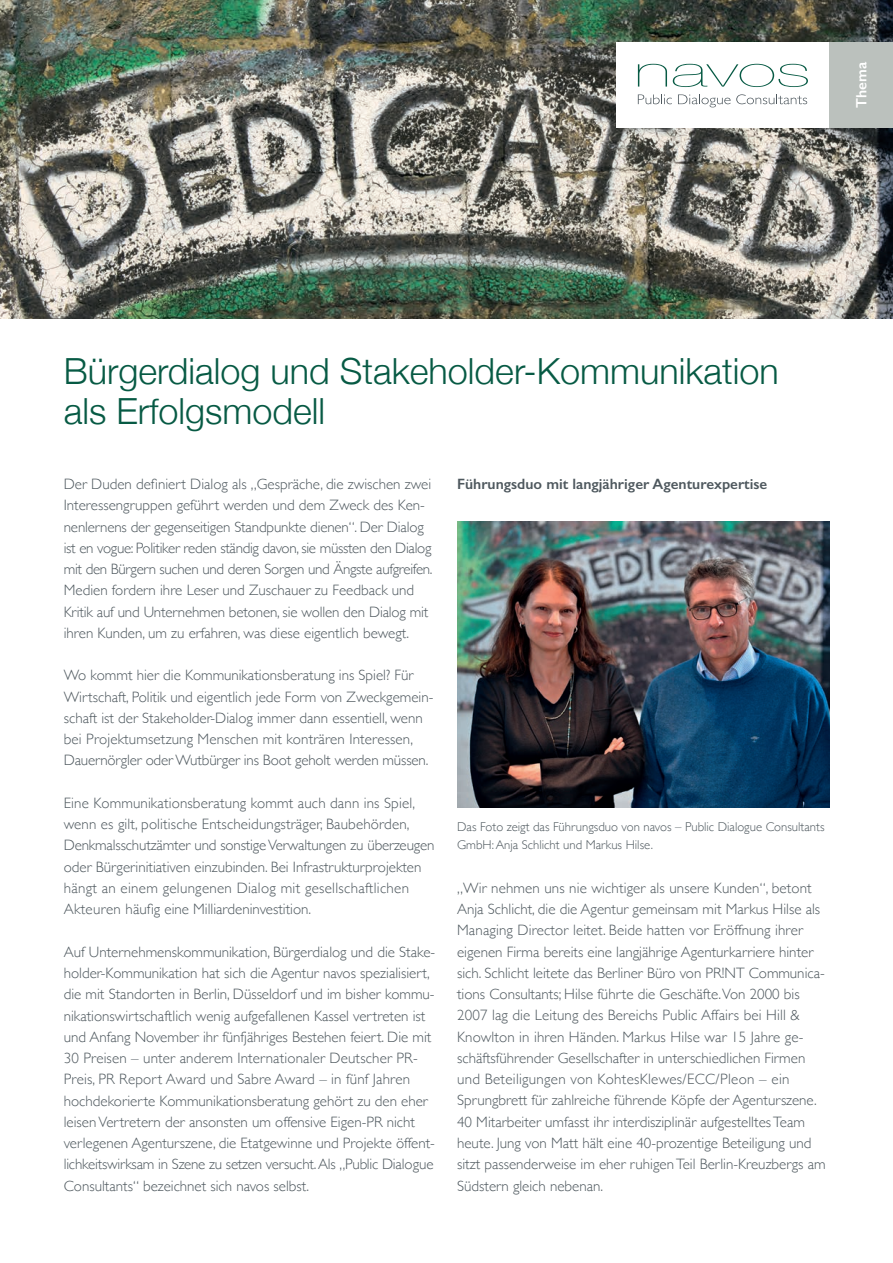
<style>
.page{position:relative;width:893px;height:1263px;background:#fff}
.page>*{position:absolute;margin:0;border:0;box-sizing:border-box;transform-origin:0 0}
.t1{font:300 36px/40.5px "Helvetica Neue";color:#075a44}
.t2{font:300 15px/21.3px "Gill Sans";color:#4e585e}
.t3{font:600 15px "Gill Sans";color:#4e585e}
.t4{font:600 15px "Gill Sans";color:#fff}
.t5{font:300 12.75px/18px "Gill Sans";color:#4e585e}
</style>
<div class="page">
<img style="left:0;top:0;width:893px;height:319px">
<div style="left:617px;top:43px;width:276px;height:85px;background:#fff"></div>
<div style="left:829px;top:43px;width:64px;height:85px;background:#bbc1bd"></div>
<svg style="left:638px;top:64px;width:29px;height:23px"></svg>
<svg style="left:673px;top:64px;width:135px;height:23px"></svg>
<svg style="left:638px;top:94px;width:34px;height:10px"></svg>
<svg style="left:678px;top:94px;width:129px;height:13px"></svg>
<img style="left:457px;top:521px;width:372px;height:287px">
<p class="t4" style="left:852px;top:108px;width:47px;rotate:-90deg">Thema</p>
<h1 class="t1" style="left:64px;top:348px;width:716px">Bürgerdialog und Stakeholder-Kommunikation als Erfolgsmodell</h1>
<p class="t2" style="left:64px;top:473px;width:370px">Der Duden definiert Dialog als „Gespräche, die zwischen zwei Interessengruppen geführt werden und dem Zweck des Ken&shy;nenlernens der gegenseitigen Standpunkte dienen“. Der Dialog ist en vogue: Politiker reden ständig davon, sie müssten den Dialog mit den Bürgern suchen und deren Sorgen und Ängste aufgreifen.<br>Medien fordern ihre Leser und Zuschauer zu Feedback und Kritik auf und Unternehmen betonen, sie wollen den Dialog mit ihren Kunden, um zu erfahren, was diese eigentlich bewegt.</p>
<p class="t2" style="left:64px;top:664px;width:371px">Wo kommt hier die Kommunikationsberatung ins Spiel? Für Wirtschaft, Politik und eigentlich jede Form von Zweckgemein&shy;schaft ist der Stakeholder-Dialog immer dann essentiell, wenn bei Projektumsetzung Menschen mit konträren Interessen, Dauernörgler oder Wutbürger ins Boot geholt werden müssen.</p>
<p class="t2" style="left:64px;top:792px;width:372px">Eine Kommunikationsberatung kommt auch dann ins Spiel, wenn es gilt, politische Entscheidungsträger, Baubehörden, Denkmalsschutzämter und sonstige Verwaltungen zu überzeugen oder Bürgerinitiativen einzubinden. Bei Infrastrukturprojekten hängt an einem gelungenen Dialog mit gesellschaftlichen Akteuren häufig eine Milliardeninvestition.</p>
<p class="t2" style="left:64px;top:940px;width:373px">Auf Unternehmenskommunikation, Bürgerdialog und die Stake&shy;holder-Kommunikation hat sich die Agentur navos spezialisiert, die mit Standorten in Berlin, Düsseldorf und im bisher kommu&shy;nikationswirtschaftlich wenig aufgefallenen Kassel vertreten ist und Anfang November ihr fünfjähriges Bestehen feiert. Die mit 30 Preisen – unter anderem Internationaler Deutscher PR-Preis, PR Report Award und Sabre Award – in fünf Jahren hochdekorierte Kommunikationsberatung gehört zu den eher leisen Vertretern der ansonsten um offensive Eigen-PR nicht verlegenen Agenturszene, die Etatgewinne und Projekte öffent&shy;lichkeitswirksam in Szene zu setzen versucht. Als „Public Dialogue Consultants“ bezeichnet sich navos selbst.</p>
<p class="t3" style="left:457px;top:475px;width:312px">Führungsduo mit langjähriger Agenturexpertise</p>
<p class="t5" style="left:457px;top:817px;width:369px">Das Foto zeigt das Führungsduo von navos – Public Dialogue Consultants<br>GmbH: Anja Schlicht und Markus Hilse.</p>
<p class="t2" style="left:457px;top:877px;width:370px">„Wir nehmen uns nie wichtiger als unsere Kunden“, betont Anja Schlicht, die die Agentur gemeinsam mit Markus Hilse als Managing Director leitet. Beide hatten vor Eröffnung ihrer eigenen Firma bereits eine langjährige Agenturkarriere hinter sich. Schlicht leitete das Berliner Büro von PR!NT Communica&shy;tions Consultants; Hilse führte die Geschäfte.Von 2000 bis 2007 lag die Leitung des Bereichs Public Affairs bei Hill &amp; Knowlton in ihren Händen. Markus Hilse war 15 Jahre ge&shy;schäftsführender Gesellschafter in unterschiedlichen Firmen und Beteiligungen von KohtesKlewes/ECC/Pleon – ein Sprungbrett für zahlreiche führende Köpfe der Agenturszene.<br>40 Mitarbeiter umfasst ihr interdisziplinär aufgestelltes Team heute. Jung von Matt hält eine 40-prozentige Beteiligung und sitzt passenderweise im eher ruhigen Teil Berlin-Kreuzbergs am Südstern gleich nebenan.</p>
</div>
